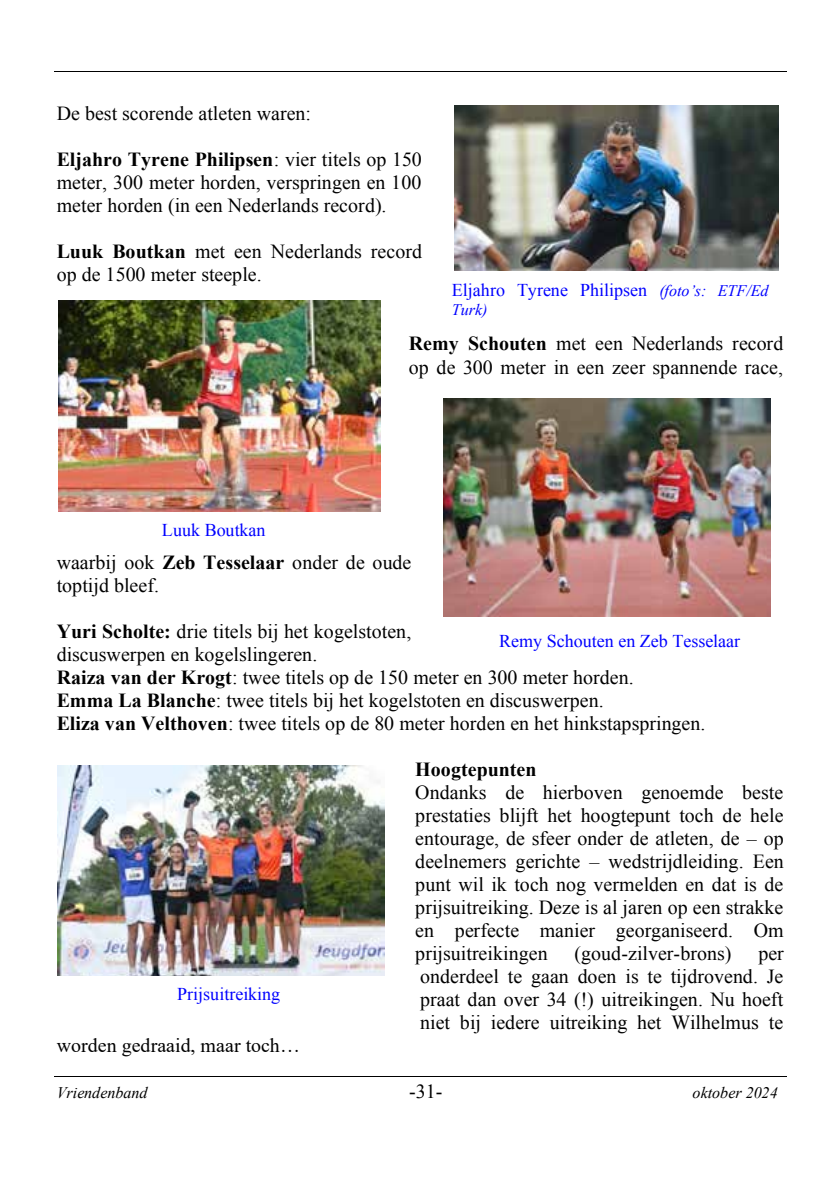
<style>
.page{position:relative;width:840px;height:1191px;background:#fff}
.page>*{position:absolute;margin:0;border:0;box-sizing:border-box;transform-origin:0 0}
.t1{font:20px/23px "Times New Roman";color:#000}
.t2{font:700 20px "Times New Roman";letter-spacing:.005em;color:#000}
.t3{font:18px "Times New Roman";color:#00f}
.t4{font:italic 16px "Times New Roman";color:#000}
.t5{font:italic 16px "Times New Roman";color:#00f}
.s1{font-weight:700}
.s2{font-style:italic;font-size:16px}
</style>
<div class="page">
<hr style="left:54px;top:71px;width:732px;height:1px;background:#000">
<hr style="left:54px;top:1076px;width:732px;height:1px;background:#000">
<img style="left:454px;top:106px;width:323px;height:165px">
<img style="left:59px;top:300px;width:321px;height:212px">
<img style="left:443px;top:398px;width:327px;height:218px">
<img style="left:57px;top:765px;width:327px;height:211px">
<p class="t1" style="left:57px;top:102px;width:256px">De best scorende atleten waren:</p>
<p class="t1" style="left:57px;top:148px;width:366px;text-align:justify"><span class="s1">Eljahro Tyrene Philipsen</span>: vier titels op 150 meter, 300 meter horden, verspringen en 100 meter horden (in een Nederlands record).</p>
<p class="t1" style="left:57px;top:240px;width:366px"><span class="s1">Luuk Boutkan</span> met een Nederlands record op de 1500 meter steeple.</p>
<p class="t3" style="left:451px;top:277px;width:318px">Eljahro Tyrene Philipsen <span class="s2">(foto’s: ETF/Ed</span></p>
<p class="t5" style="left:451px;top:298px;width:37px">Turk)</p>
<p class="t3" style="left:162px;top:518px;width:105px">Luuk Boutkan</p>
<p class="t1" style="left:408px;top:332px;width:376px"><span class="s1">Remy Schouten</span> met een Nederlands record op de 300 meter in een zeer spannende race,</p>
<p class="t1" style="left:57px;top:550px;width:356px">waarbij ook <span class="s1">Zeb Tesselaar</span> onder de oude toptijd bleef.</p>
<p class="t1" style="left:57px;top:619px;width:650px"><span class="s1">Yuri Scholte:</span> drie titels bij het kogelstoten,<br>discuswerpen en kogelslingeren.<br><span class="s1">Raiza van der Krogt</span>: twee titels op de 150 meter en 300 meter horden.<br><span class="s1">Emma La Blanche</span>: twee titels bij het kogelstoten en discuswerpen.<br><span class="s1">Eliza van Velthoven</span>: twee titels op de 80 meter horden en het hinkstapspringen.</p>
<p class="t2" style="left:415px;top:755px;width:123px">Hoogtepunten</p>
<p class="t1" style="left:415px;top:780px;width:370px;text-align:justify">Ondanks de hierboven genoemde beste prestaties blijft het hoogtepunt toch de hele entourage, de sfeer onder de atleten, de – op deelnemers gerichte – wedstrijdleiding. Een punt wil ik toch nog vermelden en dat is de prijsuitreiking. Deze is al jaren op een strakke en perfecte manier georganiseerd. Om prijsuitreikingen</p>
<p class="t3" style="left:499px;top:629px;width:242px">Remy Schouten en Zeb Tesselaar</p>
<p class="t1" style="left:574px;top:941px;width:158px">(goud-zilver-brons)</p>
<p class="t1" style="left:420px;top:941px;width:365px;text-align:justify;text-indent:338px">per onderdeel te gaan doen is te tijdrovend. Je praat dan over 34 (!) uitreikingen. Nu hoeft niet bij iedere uitreiking het Wilhelmus te</p>
<p class="t3" style="left:177px;top:982px;width:104px">Prijsuitreiking</p>
<p class="t1" style="left:57px;top:1033px;width:245px">worden gedraaid, maar toch…</p>
<p class="t4" style="left:57px;top:1081px;width:92px">Vriendenband</p>
<p class="t1" style="left:409px;top:1079px;width:35px">-31-</p>
<p class="t4" style="left:692px;top:1081px;width:87px">oktober 2024</p>
</div>
